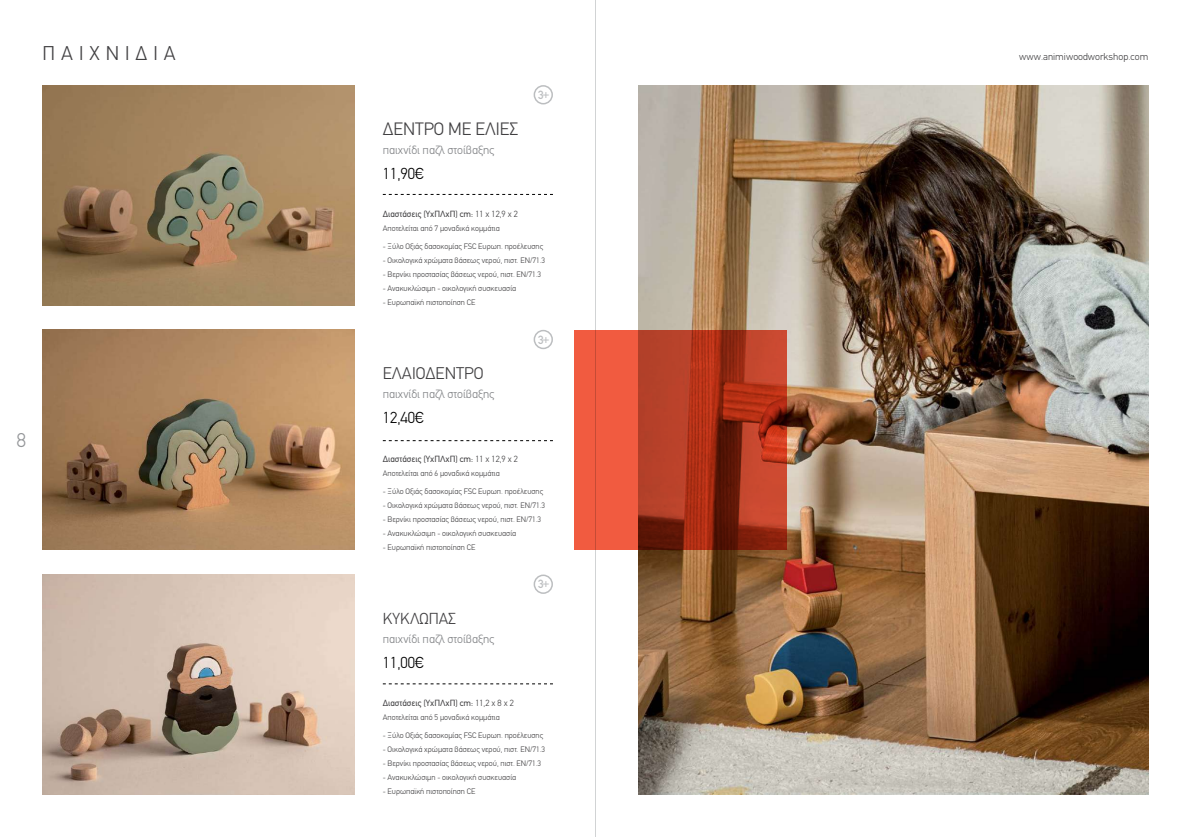
<style>
.page{position:relative;width:1191px;height:837px;background:#fff}
.page>*{position:absolute;margin:0;border:0;box-sizing:border-box;transform-origin:0 0}
.t1{font:300 20px "PF Din Text";letter-spacing:.3em;color:#414042}
.t2{font:300 20px "PF Din Text";color:#939598}
.t3{font:300 18px "PF Din Text";color:#414042}
.t4{font:300 17px "PF Din Text";color:#414042}
.t5{font:300 16px "PF Din Text";color:#000}
.t6{font:300 16px "PF Din Text";color:#414042}
.t7{font:300 12px "PF Din Text";color:#808285}
.t8{font:500 12px "PF Din Text";color:#bcbec0}
.t9{font:300 10px "PF Din Text";color:#414042}
.t10{font:9px "PF Din Text";color:#414042}
.t11{font:300 8px "PF Din Text";color:#414042}
.s1{font-weight:300}
</style>
<div class="page">
<hr style="left:595px;top:0;width:1px;height:836px;background:#d1d3d4">
<img style="left:43px;top:85px;width:311px;height:220px">
<img style="left:43px;top:330px;width:311px;height:219px">
<img style="left:43px;top:574px;width:311px;height:220px">
<svg style="left:383px;top:683px;width:170px;height:1px"></svg>
<img style="left:638px;top:85px;width:510px;height:709px">
<svg style="left:574px;top:330px;width:213px;height:219px;background:#bd3f27"></svg>
<div style="left:533px;top:574px;width:20px;height:19px;border:2px solid #bcbec0;border-radius:50%"></div>
<svg style="left:383px;top:194px;width:170px;height:1px"></svg>
<div style="left:533px;top:85px;width:20px;height:19px;border:2px solid #bcbec0;border-radius:50%"></div>
<svg style="left:383px;top:440px;width:170px;height:1px"></svg>
<div style="left:533px;top:330px;width:20px;height:19px;border:2px solid #bcbec0;border-radius:50%"></div>
<h1 class="t1" style="left:43px;top:41px;width:135px">ΠΑΙΧΝΙΔΙΑ</h1>
<h1 class="t2" style="left:17px;top:428px;width:11px">8</h1>
<h3 class="t8" style="left:538px;top:87px;width:13px">3+</h3>
<h2 class="t3" style="left:383px;top:118px;width:137px">ΔΕΝΤΡΟ ΜΕ ΕΛΙΕΣ</h2>
<h3 class="t7" style="left:383px;top:142px;width:113px">παιχνίδι παζλ στοίβαξης</h3>
<h3 class="t5" style="left:383px;top:164px;width:43px">11,90€</h3>
<p class="t10" style="left:383px;top:208px;width:137px">Διαστάσεις (ΥxΠΛxΠ) cm: <span class="s1">11 x 12,9 x 2</span></p>
<p class="t11" style="left:383px;top:223px;width:118px">Αποτελείται από 7 μοναδικά κομμάτια</p>
<p class="t11" style="left:383px;top:241px;width:162px">- Ξύλο Οξιάς δασοκομίας FSC Ευρωπ. προέλευσης</p>
<p class="t11" style="left:383px;top:255px;width:164px">- Οικολογικά χρώματα βάσεως νερού, πιστ. EN/71.3</p>
<p class="t11" style="left:383px;top:269px;width:160px">- Βερνίκι προστασίας βάσεως νερού, πιστ. EN/71.3</p>
<p class="t11" style="left:383px;top:283px;width:135px">- Ανακυκλώσιμη - οικολογική συσκευασία</p>
<p class="t11" style="left:383px;top:297px;width:94px">- Ευρωπαϊκή πιστοποίηση CE</p>
<h3 class="t8" style="left:538px;top:332px;width:13px">3+</h3>
<h3 class="t4" style="left:383px;top:363px;width:102px">ΕΛΑΙΟΔΕΝΤΡΟ</h3>
<h3 class="t7" style="left:383px;top:387px;width:113px">παιχνίδι παζλ στοίβαξης</h3>
<h3 class="t5" style="left:383px;top:408px;width:43px">12,40€</h3>
<p class="t10" style="left:383px;top:453px;width:137px">Διαστάσεις (ΥxΠΛxΠ) cm: <span class="s1">11 x 12,9 x 2</span></p>
<p class="t11" style="left:383px;top:468px;width:118px">Αποτελείται από 6 μοναδικά κομμάτια</p>
<p class="t11" style="left:383px;top:486px;width:162px">- Ξύλο Οξιάς δασοκομίας FSC Ευρωπ. προέλευσης</p>
<p class="t11" style="left:383px;top:500px;width:164px">- Οικολογικά χρώματα βάσεως νερού, πιστ. EN/71.3</p>
<p class="t11" style="left:383px;top:514px;width:160px">- Βερνίκι προστασίας βάσεως νερού, πιστ. EN/71.3</p>
<p class="t11" style="left:383px;top:528px;width:135px">- Ανακυκλώσιμη - οικολογική συσκευασία</p>
<p class="t11" style="left:383px;top:542px;width:94px">- Ευρωπαϊκή πιστοποίηση CE</p>
<h3 class="t6" style="left:383px;top:609px;width:75px">ΚΥΚΛΩΠΑΣ</h3>
<h3 class="t7" style="left:383px;top:631px;width:113px">παιχνίδι παζλ στοίβαξης</h3>
<h3 class="t5" style="left:383px;top:653px;width:43px">11,00€</h3>
<h3 class="t8" style="left:538px;top:576px;width:13px">3+</h3>
<p class="t10" style="left:383px;top:697px;width:132px">Διαστάσεις (ΥxΠΛxΠ) cm: <span class="s1">11,2 x 8 x 2</span></p>
<p class="t11" style="left:383px;top:712px;width:118px">Αποτελείται από 5 μοναδικά κομμάτια</p>
<p class="t11" style="left:383px;top:730px;width:162px">- Ξύλο Οξιάς δασοκομίας FSC Ευρωπ. προέλευσης</p>
<p class="t11" style="left:383px;top:744px;width:164px">- Οικολογικά χρώματα βάσεως νερού, πιστ. EN/71.3</p>
<p class="t11" style="left:383px;top:758px;width:160px">- Βερνίκι προστασίας βάσεως νερού, πιστ. EN/71.3</p>
<p class="t11" style="left:383px;top:772px;width:135px">- Ανακυκλώσιμη - οικολογική συσκευασία</p>
<p class="t11" style="left:383px;top:786px;width:94px">- Ευρωπαϊκή πιστοποίηση CE</p>
<p class="t9" style="left:1019px;top:51px;width:131px">www.animiwoodworkshop.com</p>
</div>
